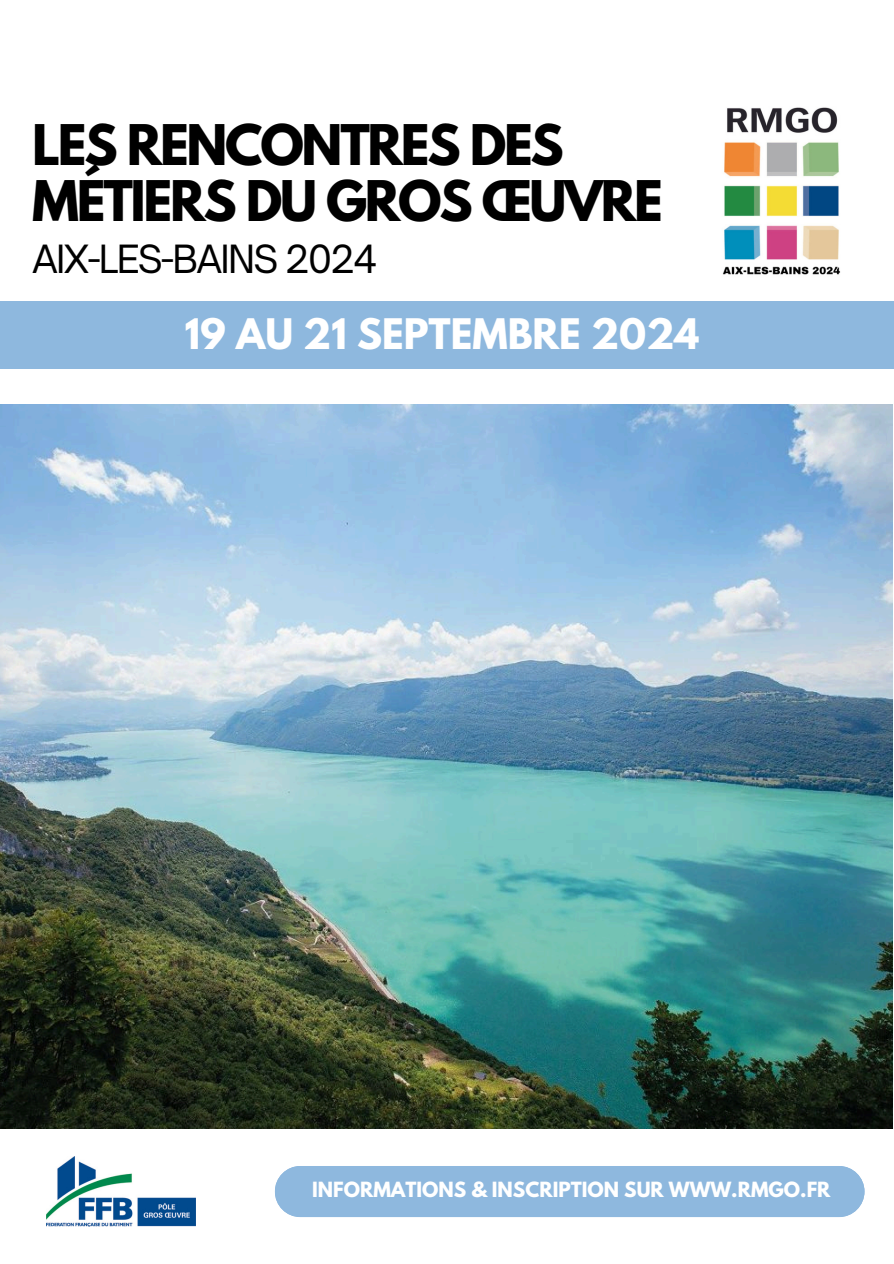
<style>
.page{position:relative;width:894px;height:1264px;background:#fff}
.page>*{position:absolute;margin:0;border:0;box-sizing:border-box;transform-origin:0 0}
.t1{font:700 49.65px/55.8px "League Spartan";letter-spacing:-.045em;color:#000}
.t2{font:700 37.35px "League Spartan";color:#fff}
.t3{font:37.2px "Open Sauce One";letter-spacing:-.045em;color:#000}
.t4{font:700 18.6px "League Spartan";color:#fff}
</style>
<div class="page">
<img style="left:0;top:404px;width:892px;height:724px">
<img style="left:46px;top:1156px;width:150px;height:70px">
<div style="left:0;top:302px;width:893px;height:66px;background:#8eb8de"></div>
<div style="left:275px;top:1166px;width:589px;height:50px;background:#8eb8de"></div>
<img style="left:723px;top:107px;width:118px;height:168px">
<h3 class="t1" style="left:32px;top:123px;width:632px">LES RENCONTRES DES<br>MÉTIERS DU GROS ŒUVRE</h3>
<h2 class="t3" style="left:32px;top:235px;width:346px">AIX-LES-BAINS 2024</h2>
<p class="t2" style="left:185px;top:315px;width:516px">19 AU 21 SEPTEMBRE 2024</p>
<p class="t4" style="left:312px;top:1180px;width:519px">INFORMATIONS &amp; INSCRIPTION SUR WWW.RMGO.FR</p>
</div>
